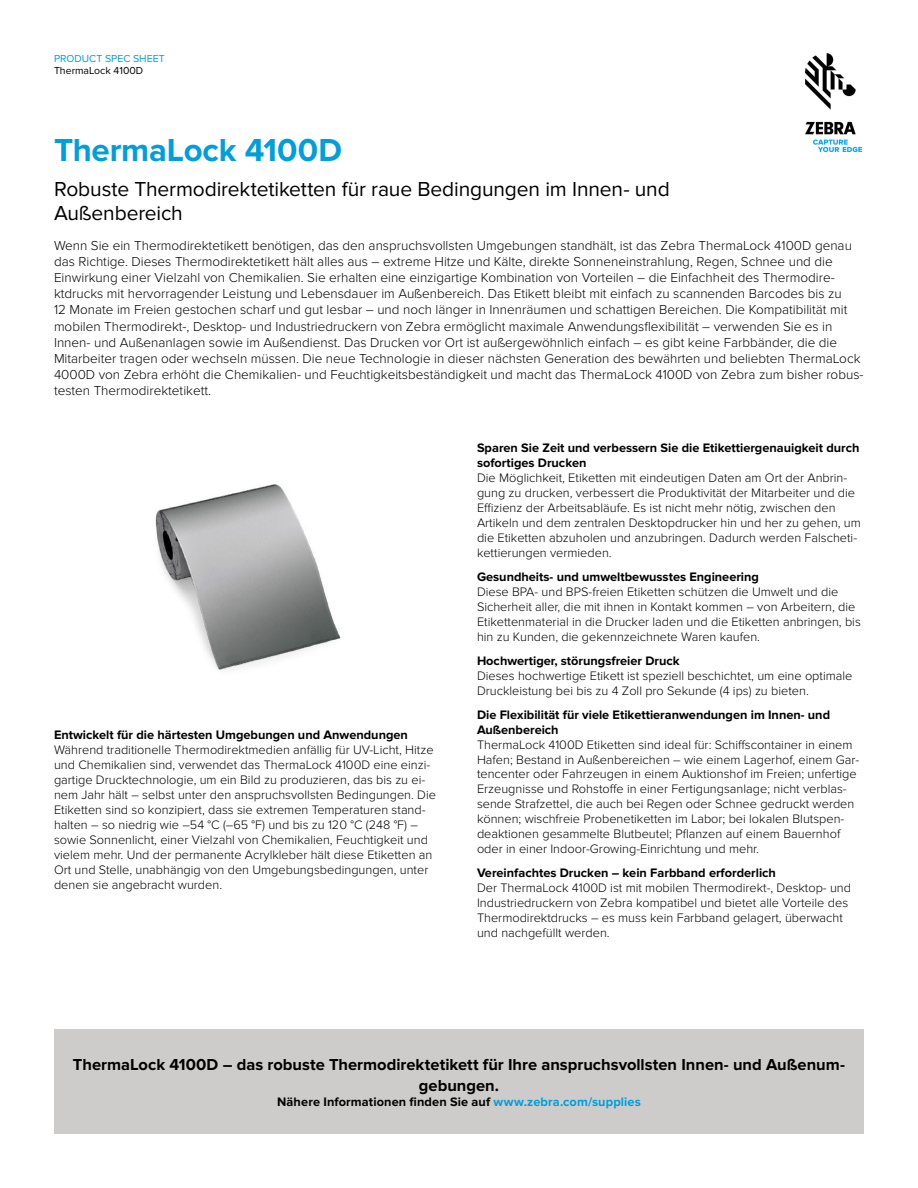
<style>
.page{position:relative;width:918px;height:1188px;background:#fff}
.page>*{position:absolute;margin:0;border:0;box-sizing:border-box;transform-origin:0 0}
.t1{font:700 33px "Proxima Nova";letter-spacing:-.005em;color:#009edb}
.t2{font:21px/24px "Proxima Nova";letter-spacing:-.005em;color:#000}
.t3{font:700 16.5px/20.2px "Proxima Nova";color:#000;text-align:center}
.t4{font:300 13.5px/16.2px "Proxima Nova";color:#000}
.t5{font:300 12.75px/15px "Proxima Nova";color:#000}
.t6{font:700 12.75px/15px "Proxima Nova";color:#000}
.t7{font:10.5px "Proxima Nova";color:#009edb}
.t8{font:10.5px "Proxima Nova";color:#000}
.s1{color:#009edb}
</style>
<div class="page">
<img style="left:805px;top:54px;width:57px;height:97px">
<div style="left:54px;top:1030px;width:810px;height:104px;background:#cdccca"></div>
<img style="left:155px;top:484px;width:186px;height:186px">
<p class="t7" style="left:54px;top:52px;width:112px">PRODUCT SPEC SHEET</p>
<p class="t8" style="left:54px;top:64px;width:91px">ThermaLock 4100D</p>
<h1 class="t1" style="left:54px;top:131px;width:290px">ThermaLock 4100D</h1>
<h2 class="t2" style="left:54px;top:177px;width:617px">Robuste Thermodirektetiketten für raue Bedingungen im Innen- und<br>Außenbereich</h2>
<p class="t4" style="left:54px;top:237px;width:811px">Wenn Sie ein Thermodirektetikett benötigen, das den anspruchsvollsten Umgebungen standhält, ist das Zebra ThermaLock 4100D genau das Richtige. Dieses Thermodirektetikett hält alles aus – extreme Hitze und Kälte, direkte Sonneneinstrahlung, Regen, Schnee und die Einwirkung einer Vielzahl von Chemikalien. Sie erhalten eine einzigartige Kombination von Vorteilen – die Einfachheit des Thermodire&shy;ktdrucks mit hervorragender Leistung und Lebensdauer im Außenbereich. Das Etikett bleibt mit einfach zu scannenden Barcodes bis zu<br>12 Monate im Freien gestochen scharf und gut lesbar – und noch länger in Innenräumen und schattigen Bereichen. Die Kompatibilität mit mobilen Thermodirekt-, Desktop- und Industriedruckern von Zebra ermöglicht maximale Anwendungsflexibilität – verwenden Sie es in Innen- und Außenanlagen sowie im Außendienst. Das Drucken vor Ort ist außergewöhnlich einfach – es gibt keine Farbbänder, die die Mitarbeiter tragen oder wechseln müssen. Die neue Technologie in dieser nächsten Generation des bewährten und beliebten ThermaLock 4000D von Zebra erhöht die Chemikalien- und Feuchtigkeitsbeständigkeit und macht das ThermaLock 4100D von Zebra zum bisher robus&shy;testen Thermodirektetikett.</p>
<p class="t6" style="left:54px;top:728px;width:355px">Entwickelt für die härtesten Umgebungen und Anwendungen</p>
<p class="t5" style="left:54px;top:742px;width:384px">Während traditionelle Thermodirektmedien anfällig für UV-Licht, Hitze und Chemikalien sind, verwendet das ThermaLock 4100D eine einzi&shy;gartige Drucktechnologie, um ein Bild zu produzieren, das bis zu ei&shy;nem Jahr hält – selbst unter den anspruchsvollsten Bedingungen. Die Etiketten sind so konzipiert, dass sie extremen Temperaturen stand&shy;halten – so niedrig wie –54 °C (–65 °F) und bis zu 120 °C (248 °F) – sowie Sonnenlicht, einer Vielzahl von Chemikalien, Feuchtigkeit und vielem mehr. Und der permanente Acrylkleber hält diese Etiketten an Ort und Stelle, unabhängig von den Umgebungsbedingungen, unter denen sie angebracht wurden.</p>
<p class="t6" style="left:477px;top:440px;width:384px">Sparen Sie Zeit und verbessern Sie die Etikettiergenauigkeit durch sofortiges Drucken</p>
<p class="t5" style="left:477px;top:470px;width:385px">Die Möglichkeit, Etiketten mit eindeutigen Daten am Ort der Anbrin&shy;gung zu drucken, verbessert die Produktivität der Mitarbeiter und die Effizienz der Arbeitsabläufe. Es ist nicht mehr nötig, zwischen den Artikeln und dem zentralen Desktopdrucker hin und her zu gehen, um die Etiketten abzuholen und anzubringen. Dadurch werden Falscheti&shy;kettierungen vermieden.</p>
<p class="t6" style="left:477px;top:569px;width:284px">Gesundheits- und umweltbewusstes Engineering</p>
<p class="t5" style="left:477px;top:584px;width:385px">Diese BPA- und BPS-freien Etiketten schützen die Umwelt und die Sicherheit aller, die mit ihnen in Kontakt kommen – von Arbeitern, die Etikettenmaterial in die Drucker laden und die Etiketten anbringen, bis hin zu Kunden, die gekennzeichnete Waren kaufen.</p>
<p class="t6" style="left:477px;top:653px;width:204px">Hochwertiger, störungsfreier Druck</p>
<p class="t5" style="left:477px;top:668px;width:377px">Dieses hochwertige Etikett ist speziell beschichtet, um eine optimale<br>Druckleistung bei bis zu 4 Zoll pro Sekunde (4 ips) zu bieten.</p>
<p class="t6" style="left:477px;top:707px;width:355px">Die Flexibilität für viele Etikettieranwendungen im Innen- und<br>Außenbereich</p>
<p class="t5" style="left:477px;top:737px;width:384px">ThermaLock 4100D Etiketten sind ideal für: Schiffscontainer in einem Hafen; Bestand in Außenbereichen – wie einem Lagerhof, einem Gar&shy;tencenter oder Fahrzeugen in einem Auktionshof im Freien; unfertige Erzeugnisse und Rohstoffe in einer Fertigungsanlage; nicht verblas&shy;sende Strafzettel, die auch bei Regen oder Schnee gedruckt werden können; wischfreie Probenetiketten im Labor; bei lokalen Blutspen&shy;deaktionen gesammelte Blutbeutel; Pflanzen auf einem Bauernhof oder in einer Indoor-Growing-Einrichtung und mehr.</p>
<p class="t6" style="left:477px;top:866px;width:301px">Vereinfachtes Drucken – kein Farbband erforderlich</p>
<p class="t5" style="left:477px;top:881px;width:376px">Der ThermaLock 4100D ist mit mobilen Thermodirekt-, Desktop- und Industriedruckern von Zebra kompatibel und bietet alle Vorteile des Thermodirektdrucks – es muss kein Farbband gelagert, überwacht und nachgefüllt werden.</p>
<p class="t3" style="left:73px;top:1055px;width:774px">ThermaLock 4100D – das robuste Thermodirektetikett für Ihre anspruchsvollsten Innen- und Außenum&shy;gebungen.</p>
<p class="t6" style="left:277px;top:1095px;width:365px">Nähere Informationen finden Sie auf <span class="s1">www.zebra.com/supplies</span></p>
</div>
